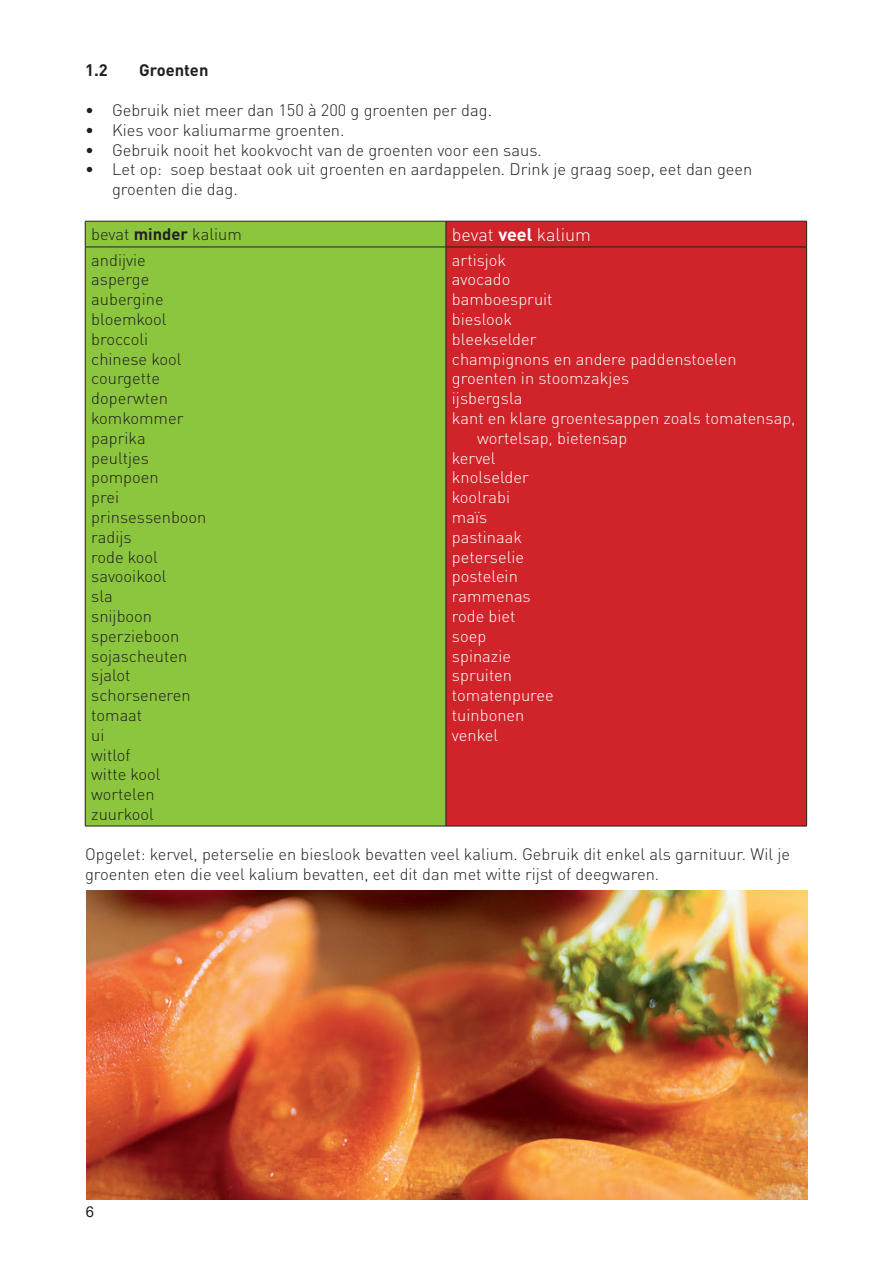
<style>
.page{position:relative;width:893px;height:1263px;background:#fff}
.page>*{position:absolute;margin:0;border:0;box-sizing:border-box;transform-origin:0 0}
.t1{font:300 18px "DINOT";color:#fff}
.t2{font:300 16.5px/19.8px "DINOT";color:#231f20}
.t3{font:300 16.5px "DINOT";color:#fff}
.t4{font:700 16.5px "DINOT";color:#231f20}
.t5{font:15px "Arial";color:#231f20}
.s1{font-weight:700}
</style>
<div class="page">
<div style="left:86px;top:222px;width:360px;height:604px;background:#8bc63e"></div>
<div style="left:447px;top:222px;width:359px;height:604px;background:#d1232a"></div>
<hr style="left:85px;top:221px;width:361px;height:1px;background:#231f20">
<svg style="left:85px;top:221px;width:1px;height:26px"></svg>
<hr style="left:446px;top:221px;width:361px;height:1px;background:#231f20">
<svg style="left:446px;top:221px;width:1px;height:26px"></svg>
<svg style="left:806px;top:221px;width:1px;height:26px"></svg>
<hr style="left:85px;top:247px;width:1px;height:579px;background:#231f20">
<hr style="left:446px;top:247px;width:1px;height:579px;background:#231f20">
<hr style="left:806px;top:247px;width:1px;height:579px;background:#231f20">
<hr style="left:85px;top:826px;width:361px;height:1px;background:#231f20">
<hr style="left:446px;top:826px;width:361px;height:1px;background:#231f20">
<hr style="left:85px;top:247px;width:361px;height:1px;background:#231f20">
<hr style="left:446px;top:247px;width:361px;height:1px;background:#231f20">
<img style="left:86px;top:890px;width:722px;height:309px">
<p class="t4" style="left:85px;top:60px;width:24px">1.2</p>
<p class="t4" style="left:139px;top:60px;width:71px">Groenten</p>
<p class="t2" style="left:85px;top:100px;width:408px">• Gebruik niet meer dan 150 à 200 g groenten per dag.</p>
<p class="t2" style="left:85px;top:120px;width:261px">• Kies voor kaliumarme groenten.</p>
<p class="t2" style="left:85px;top:140px;width:458px">• Gebruik nooit het kookvocht van de groenten voor een saus.</p>
<p class="t2" style="left:112px;top:159px;width:642px;text-indent:-27px">• Let op: soep bestaat ook uit groenten en aardappelen. Drink je graag soep, eet dan geen groenten die dag.</p>
<p class="t2" style="left:91px;top:224px;width:152px">bevat <span class="s1">minder</span> kalium</p>
<p class="t1" style="left:452px;top:223px;width:141px">bevat <span class="s1">veel</span> kalium</p>
<p class="t2" style="left:91px;top:250px;width:117px">andijvie asperge aubergine bloemkool broccoli chinese kool courgette doperwten komkommer paprika peultjes pompoen<br>prei prinsessenboon radijs<br>rode kool savooikool<br>sla<br>snijboon sperzieboon sojascheuten sjalot schorseneren tomaat<br>ui<br>witlof<br>witte kool wortelen zuurkool</p>
<p class="t3" style="left:452px;top:249px;width:56px">artisjok</p>
<p class="t3" style="left:452px;top:269px;width:60px">avocado</p>
<p class="t3" style="left:452px;top:289px;width:102px">bamboespruit</p>
<p class="t3" style="left:452px;top:309px;width:62px">bieslook</p>
<p class="t3" style="left:452px;top:329px;width:86px">bleekselder</p>
<p class="t3" style="left:452px;top:348px;width:286px">champignons en andere paddenstoelen</p>
<p class="t3" style="left:452px;top:368px;width:179px">groenten in stoomzakjes</p>
<p class="t3" style="left:452px;top:388px;width:72px">ijsbergsla</p>
<p class="t3" style="left:452px;top:408px;width:345px">kant en klare groentesappen zoals tomatensap,</p>
<p class="t3" style="left:477px;top:428px;width:152px">wortelsap, bietensap</p>
<p class="t3" style="left:452px;top:447px;width:45px">kervel</p>
<p class="t3" style="left:452px;top:467px;width:78px">knolselder</p>
<p class="t3" style="left:452px;top:487px;width:60px">koolrabi</p>
<p class="t3" style="left:452px;top:507px;width:37px">maïs</p>
<p class="t3" style="left:452px;top:527px;width:72px">pastinaak</p>
<p class="t3" style="left:452px;top:546px;width:74px">peterselie</p>
<p class="t3" style="left:452px;top:566px;width:67px">postelein</p>
<p class="t3" style="left:452px;top:586px;width:80px">rammenas</p>
<p class="t3" style="left:452px;top:606px;width:65px">rode biet</p>
<p class="t3" style="left:452px;top:626px;width:36px">soep</p>
<p class="t3" style="left:452px;top:645px;width:61px">spinazie</p>
<p class="t3" style="left:452px;top:665px;width:62px">spruiten</p>
<p class="t3" style="left:452px;top:685px;width:103px">tomatenpuree</p>
<p class="t3" style="left:452px;top:705px;width:74px">tuinbonen</p>
<p class="t3" style="left:452px;top:725px;width:48px">venkel</p>
<p class="t2" style="left:85px;top:844px;width:706px">Opgelet: kervel, peterselie en bieslook bevatten veel kalium. Gebruik dit enkel als garnituur. Wil je groenten eten die veel kalium bevatten, eet dit dan met witte rijst of deegwaren.</p>
<p class="t5" style="left:86px;top:1201px;width:10px">6</p>
</div>
